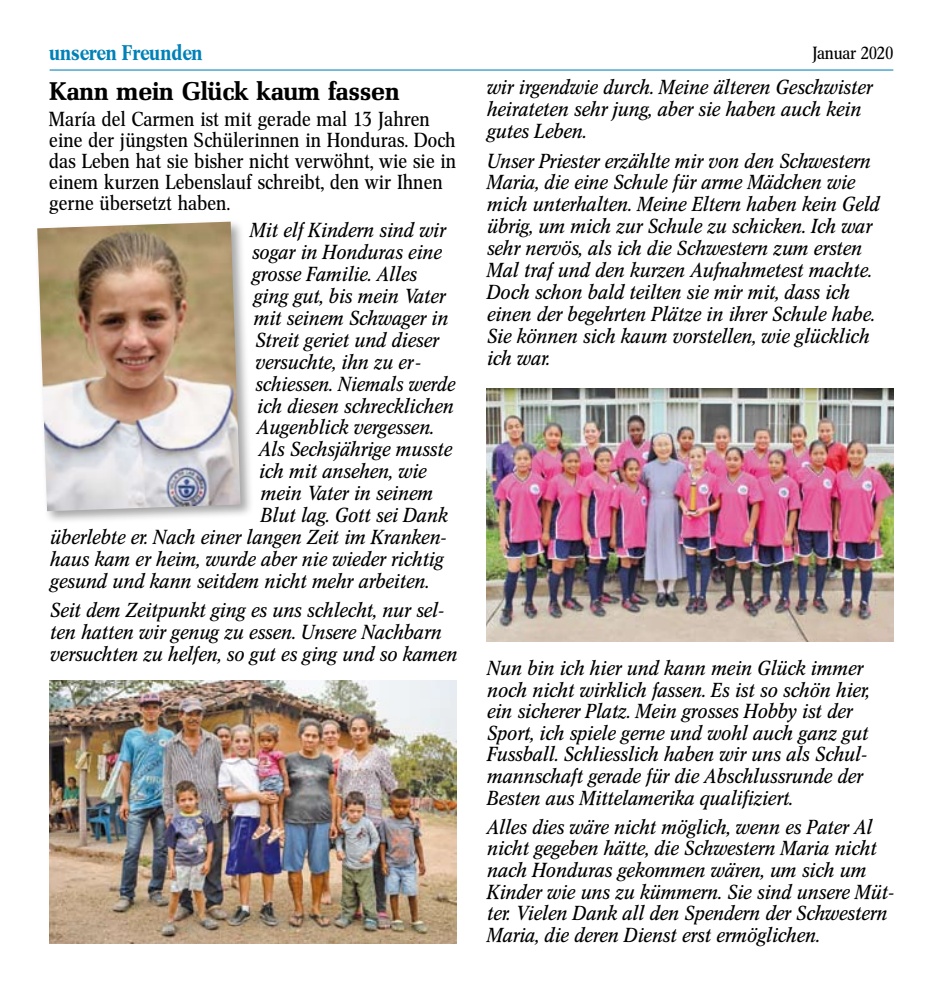
<style>
.page{position:relative;width:943px;height:993px;background:#fff}
.page>*{position:absolute;margin:0;border:0;box-sizing:border-box;transform-origin:0 0}
.t1{font:25.38px "Mel Bol";color:#000}
.t2{font:21px "Cnn Med";color:#0081b8}
.t3{font:20.12px/21.9px "Cnn Ita";letter-spacing:.015em;color:#000;scale:1.05 1}
.t4{font:20.12px/21px "Cnn Reg";letter-spacing:.015em;color:#000;scale:1.05 1}
.t5{font:20.12px "Cnn Ita";letter-spacing:.015em;color:#000}
.t6{font:17.5px "Cnn Reg";color:#000;scale:1.05 1}
</style>
<div class="page">
<hr style="left:50px;top:69px;width:843px;height:1px;background:#0081b8">
<img style="left:486px;top:388px;width:407px;height:253px">
<div style="left:34px;top:218px;width:219px;height:306px;background:#000;opacity:.35"></div>
<img style="left:37px;top:221px;width:203px;height:290px">
<img style="left:50px;top:680px;width:406px;height:263px">
<p class="t2" style="left:50px;top:40px;width:155px">unseren Freunden</p>
<p class="t6" style="left:812px;top:43px;width:78px">Januar 2020</p>
<p class="t1" style="left:50px;top:77px;width:351px">Kann mein Glück kaum fassen</p>
<p class="t4" style="left:50px;top:109px;width:389px">María del Carmen ist mit gerade mal 13 Jahren eine der jüngsten Schülerinnen in Honduras. Doch das Leben hat sie bisher nicht verwöhnt, wie sie in einem kurzen Lebenslauf schreibt, den wir Ihnen gerne übersetzt haben.</p>
<p class="t3" style="left:249px;top:219px;width:187px">Mit elf Kindern sind wir</p>
<p class="t3" style="left:251px;top:241px;width:182px">sogar in Honduras eine</p>
<p class="t3" style="left:251px;top:263px;width:158px">grosse Familie. Alles</p>
<p class="t3" style="left:253px;top:285px;width:184px">ging gut, bis mein Vater</p>
<p class="t3" style="left:253px;top:307px;width:186px">mit seinem Schwager in</p>
<p class="t3" style="left:255px;top:329px;width:176px">Streit geriet und dieser</p>
<p class="t3" style="left:255px;top:351px;width:158px">versuchte, ihn zu er -</p>
<p class="t5" style="left:255px;top:372px;width:201px">schiessen. Niemals werde</p>
<p class="t3" style="left:256px;top:394px;width:188px">ich diesen schrecklichen</p>
<p class="t3" style="left:256px;top:416px;width:169px">Augenblick vergessen.</p>
<p class="t3" style="left:258px;top:438px;width:185px">Als Sechsjährige musste</p>
<p class="t3" style="left:258px;top:460px;width:161px">ich mit ansehen, wie</p>
<p class="t3" style="left:260px;top:482px;width:165px">mein Vater in seinem</p>
<p class="t3" style="left:260px;top:504px;width:179px">Blut lag. Gott sei Dank</p>
<p class="t3" style="left:50px;top:526px;width:379px">überlebte er. Nach einer langen Zeit im Kranken-</p>
<p class="t3" style="left:50px;top:548px;width:376px">haus kam er heim, wurde aber nie wieder richtig</p>
<p class="t3" style="left:50px;top:570px;width:362px">gesund und kann seitdem nicht mehr arbeiten.</p>
<p class="t3" style="left:50px;top:599px;width:389px">Seit dem Zeitpunkt ging es uns schlecht, nur sel&shy;ten hatten wir genug zu essen. Unsere Nachbarn versuchten zu helfen, so gut es ging und so kamen</p>
<p class="t3" style="left:486px;top:77px;width:368px">wir irgendwie durch. Meine älteren Geschwister heirateten sehr jung, aber sie haben auch kein gutes Leben.</p>
<p class="t3" style="left:486px;top:150px;width:375px">Unser Priester erzählte mir von den Schwestern Maria, die eine Schule für arme Mädchen wie mich unterhalten. Meine Eltern haben kein Geld übrig, um mich zur Schule zu schicken. Ich war sehr nervös, als ich die Schwestern zum ersten Mal traf und den kurzen Aufnahmetest machte.<br>Doch schon bald teilten sie mir mit, dass ich einen der begehrten Plätze in ihrer Schule habe.<br>Sie können sich kaum vorstellen, wie glücklich ich war.</p>
<p class="t3" style="left:486px;top:657px;width:365px">Nun bin ich hier und kann mein Glück immer noch nicht wirklich fassen. Es ist so schön hier, ein sicherer Platz. Mein grosses Hobby ist der Sport, ich spiele gerne und wohl auch ganz gut Fussball. Schliesslich haben wir uns als Schul&shy;mannschaft gerade für die Abschlussrunde der Besten aus Mittelamerika qualifiziert.</p>
<p class="t3" style="left:486px;top:815px;width:389px">Alles dies wäre nicht möglich, wenn es Pater Al nicht gegeben hätte, die Schwestern Maria nicht nach Honduras gekommen wären, um sich um Kinder wie uns zu kümmern. Sie sind unsere Müt&shy;ter. Vielen Dank all den Spendern der Schwestern Maria, die deren Dienst erst ermöglichen.</p>
</div>
